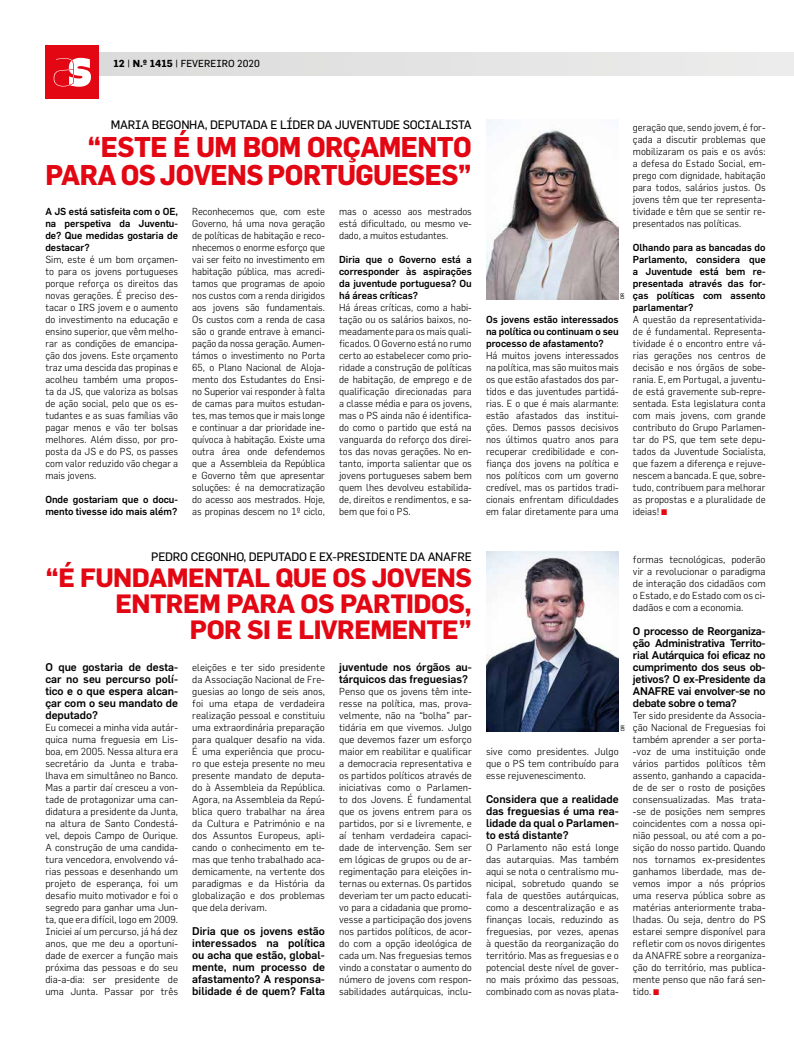
<style>
.page{position:relative;width:794px;height:1049px;background:#fff}
.page>*{position:absolute;margin:0;border:0;box-sizing:border-box;transform-origin:0 0}
.t1{font:700 28px/28px "Flama";letter-spacing:-.02em;color:#e30613;text-align:right;scale:.96 1}
.t2{font:700 26px/26px "Flama";letter-spacing:-.02em;color:#e30613;text-align:right}
.t3{font:12px "Flama";letter-spacing:-.02em;color:#000}
.t4{font:500 11px/12px "Flama";color:#000;text-align:justify}
.t5{font:300 10px/12px "Flama";color:#000;text-align:justify}
.t6{font:500 10px/12px "Flama";color:#000;text-align:justify}
.t7{font:10px "Flama";color:#000}
.t8{font:5px "Flama";color:#000}
.s1{font-weight:700}
.s2{font-style:inherit}
.s3{font-weight:700;font-size:8px;color:#e30613}
</style>
<div class="page">
<div style="left:45px;top:52px;width:749px;height:23px;background:#e4e3e3"></div>
<div style="left:45px;top:45px;width:54px;height:54px;background:#e30613"></div>
<svg style="left:54px;top:58px;width:37px;height:29px"></svg>
<img style="left:486px;top:551px;width:133px;height:180px">
<img style="left:486px;top:119px;width:133px;height:180px">
<p class="t7" style="left:113px;top:57px;width:148px"><span class="s1">12</span> | <span class="s1">N.º 1415</span> <span class="s2">|</span> FEVEREIRO 2020</p>
<p class="t3" style="left:111px;top:117px;width:362px">MARIA BEGONHA, DEPUTADA E LÍDER DA JUVENTUDE SOCIALISTA</p>
<h1 class="t1" style="left:45px;top:132px;width:446px">“ESTE É UM BOM ORÇAMENTO<br>PARA OS JOVENS PORTUGUESES”</h1>
<p class="t6" style="left:45px;top:205px;width:134px">A JS está satisfeita com o OE, na perspetiva da Juventu&shy;de? Que medidas gostaria de destacar?</p>
<p class="t5" style="left:45px;top:253px;width:134px">Sim, este é um bom orçamen&shy;to para os jovens portugueses porque reforça os direitos das novas gerações. É preciso des&shy;tacar o IRS jovem e o aumento do investimento na educação e ensino superior, que vêm melho&shy;rar as condições de emancipa&shy;ção dos jovens. Este orçamento traz uma descida das propinas e acolheu também uma propos&shy;ta da JS, que valoriza as bolsas de ação social, pelo que os es&shy;tudantes e as suas famílias vão pagar menos e vão ter bolsas melhores. Além disso, por pro&shy;posta da JS e do PS, os passes com valor reduzido vão chegar a mais jovens.</p>
<p class="t6" style="left:45px;top:493px;width:134px">Onde gostariam que o docu&shy;mento tivesse ido mais além?</p>
<p class="t5" style="left:192px;top:205px;width:134px">Reconhecemos que, com este Governo, há uma nova geração de políticas de habitação e reco&shy;nhecemos o enorme esforço que vai ser feito no investimento em habitação pública, mas acredi&shy;tamos que programas de apoio nos custos com a renda dirigidos aos jovens são fundamentais.<br>Os custos com a renda de casa são o grande entrave à emanci&shy;pação da nossa geração. Aumen&shy;támos o investimento no Porta 65, o Plano Nacional de Aloja&shy;mento dos Estudantes do Ensi&shy;no Superior vai responder à falta de camas para muitos estudan&shy;tes, mas temos que ir mais longe e continuar a dar prioridade ine&shy;quívoca à habitação. Existe uma outra área onde defendemos que a Assembleia da República e Governo têm que apresentar soluções: é na democratização do acesso aos mestrados. Hoje, as propinas descem no 1º ciclo,</p>
<p class="t5" style="left:339px;top:205px;width:134px">mas o acesso aos mestrados está dificultado, ou mesmo ve&shy;dado, a muitos estudantes.</p>
<p class="t6" style="left:339px;top:253px;width:134px">Diria que o Governo está a corresponder às aspirações da juventude portuguesa? Ou há áreas críticas?</p>
<p class="t5" style="left:339px;top:301px;width:134px">Há áreas críticas, como a habi&shy;tação ou os salários baixos, no&shy;meadamente para os mais quali&shy;ficados. O Governo está no rumo certo ao estabelecer como prio&shy;ridade a construção de políticas de habitação, de emprego e de qualificação direcionadas para a classe média e para os jovens, mas o PS ainda não é identifica&shy;do como o partido que está na vanguarda do reforço dos direi&shy;tos das novas gerações. No en&shy;tanto, importa salientar que os jovens portugueses sabem bem quem lhes devolveu estabilida&shy;de, direitos e rendimentos, e sa&shy;bem que foi o PS.</p>
<p class="t3" style="left:151px;top:549px;width:322px">PEDRO CEGONHO, DEPUTADO E EX-PRESIDENTE DA ANAFRE</p>
<h2 class="t2" style="left:45px;top:564px;width:428px">“É FUNDAMENTAL QUE OS JOVENS<br>ENTREM PARA OS PARTIDOS,<br>POR SI E LIVREMENTE”</h2>
<p class="t4" style="left:45px;top:661px;width:134px">O que gostaria de desta&shy;car no seu percurso polí&shy;tico e o que espera alcan&shy;çar com o seu mandato de deputado?</p>
<p class="t5" style="left:45px;top:721px;width:134px">Eu comecei a minha vida autár&shy;quica numa freguesia em Lis&shy;boa, em 2005. Nessa altura era secretário da Junta e traba&shy;lhava em simultâneo no Banco.<br>Mas a partir daí cresceu a von&shy;tade de protagonizar uma can&shy;didatura a presidente da Junta, na altura de Santo Condestá&shy;vel, depois Campo de Ourique.<br>A construção de uma candida&shy;tura vencedora, envolvendo vá&shy;rias pessoas e desenhando um projeto de esperança, foi um desafio muito motivador e foi o segredo para ganhar uma Jun&shy;ta, que era difícil, logo em 2009.<br>Iniciei aí um percurso, já há dez anos, que me deu a oportuni&shy;dade de exercer a função mais próxima das pessoas e do seu dia-a-dia: ser presidente de uma Junta. Passar por três</p>
<p class="t5" style="left:192px;top:661px;width:134px">eleições e ter sido presidente da Associação Nacional de Fre&shy;guesias ao longo de seis anos, foi uma etapa de verdadeira realização pessoal e constituiu uma extraordinária preparação para qualquer desafio na vida.<br>É uma experiência que procu&shy;ro que esteja presente no meu presente mandato de deputa&shy;do à Assembleia da República.<br>Agora, na Assembleia da Repú&shy;blica quero trabalhar na área da Cultura e Património e na dos Assuntos Europeus, apli&shy;cando o conhecimento em te&shy;mas que tenho trabalhado aca&shy;demicamente, na vertente dos paradigmas e da História da globalização e dos problemas que dela derivam.</p>
<p class="t4" style="left:192px;top:925px;width:134px">Diria que os jovens estão interessados na política ou acha que estão, global&shy;mente, num processo de afastamento? A responsa&shy;bilidade é de quem? Falta</p>
<p class="t4" style="left:339px;top:661px;width:134px">juventude nos órgãos au&shy;tárquicos das freguesias?</p>
<p class="t5" style="left:339px;top:685px;width:134px">Penso que os jovens têm inte&shy;resse na política, mas, prova&shy;velmente, não na “bolha” par&shy;tidária em que vivemos. Julgo que devemos fazer um esforço maior em reabilitar e qualificar a democracia representativa e os partidos políticos através de iniciativas como o Parlamen&shy;to dos Jovens. É fundamental que os jovens entrem para os partidos, por si e livremente, e aí tenham verdadeira capaci&shy;dade de intervenção. Sem ser em lógicas de grupos ou de ar&shy;regimentação para eleições in&shy;ternas ou externas. Os partidos deveriam ter um pacto educati&shy;vo para a cidadania que promo&shy;vesse a participação dos jovens nos partidos políticos, de acor&shy;do com a opção ideológica de cada um. Nas freguesias temos vindo a constatar o aumento do número de jovens com respon&shy;sabilidades autárquicas, inclu-</p>
<p class="t8" style="left:619px;top:299px;width:8px;rotate:-90deg">DR</p>
<p class="t6" style="left:486px;top:313px;width:134px">Os jovens estão interessados na política ou continuam o seu processo de afastamento?</p>
<p class="t5" style="left:486px;top:349px;width:134px">Há muitos jovens interessados na política, mas são muitos mais os que estão afastados dos par&shy;tidos e das juventudes partidá&shy;rias. E o que é mais alarmante: estão afastados das institui&shy;ções. Demos passos decisivos nos últimos quatro anos para recuperar credibilidade e con&shy;fiança dos jovens na política e nos políticos com um governo credível, mas os partidos tradi&shy;cionais enfrentam dificuldades em falar diretamente para uma</p>
<p class="t5" style="left:633px;top:121px;width:134px">geração que, sendo jovem, é for&shy;çada a discutir problemas que mobilizaram os pais e os avós: a defesa do Estado Social, em&shy;prego com dignidade, habitação para todos, salários justos. Os jovens têm que ter representa&shy;tividade e têm que se sentir re&shy;presentados nas políticas.</p>
<p class="t6" style="left:633px;top:241px;width:134px">Olhando para as bancadas do Parlamento, considera que a Juventude está bem re&shy;presentada através das for&shy;ças políticas com assento parlamentar?</p>
<p class="t5" style="left:633px;top:313px;width:134px">A questão da representativida&shy;de é fundamental. Representa&shy;tividade é o encontro entre vá&shy;rias gerações nos centros de decisão e nos órgãos de sobe&shy;rania. E, em Portugal, a juventu&shy;de está gravemente sub-repre&shy;sentada. Esta legislatura conta com mais jovens, com grande contributo do Grupo Parlamen&shy;tar do PS, que tem sete depu&shy;tados da Juventude Socialista, que fazem a diferença e rejuve&shy;nescem a bancada. E que, sobre&shy;tudo, contribuem para melhorar as propostas e a pluralidade de ideias! <span class="s3">^</span></p>
<p class="t8" style="left:619px;top:731px;width:8px;rotate:-90deg">DR</p>
<p class="t5" style="left:486px;top:745px;width:134px">sive como presidentes. Julgo que o PS tem contribuído para esse rejuvenescimento.</p>
<p class="t4" style="left:486px;top:793px;width:134px">Considera que a realidade das freguesias é uma rea&shy;lidade da qual o Parlamen&shy;to está distante?</p>
<p class="t5" style="left:486px;top:841px;width:134px">O Parlamento não está longe das autarquias. Mas também aqui se nota o centralismo mu&shy;nicipal, sobretudo quando se fala de questões autárquicas, como a descentralização e as finanças locais, reduzindo as freguesias, por vezes, apenas à questão da reorganização do território. Mas as freguesias e o potencial deste nível de gover&shy;no mais próximo das pessoas, combinado com as novas plata-</p>
<p class="t5" style="left:633px;top:553px;width:134px">formas tecnológicas, poderão vir a revolucionar o paradigma de interação dos cidadãos com o Estado, e do Estado com os ci&shy;dadãos e com a economia.</p>
<p class="t4" style="left:633px;top:625px;width:134px">O processo de Reorganiza&shy;ção Administrativa Territo&shy;rial Autárquica foi eficaz no cumprimento dos seus ob&shy;jetivos? O ex-Presidente da ANAFRE vai envolver-se no debate sobre o tema?</p>
<p class="t5" style="left:633px;top:709px;width:134px">Ter sido presidente da Associa&shy;ção Nacional de Freguesias foi também aprender a ser porta--voz de uma instituição onde vários partidos políticos têm assento, ganhando a capacida&shy;de de ser o rosto de posições consensualizadas. Mas trata--se de posições nem sempres coincidentes com a nossa opi&shy;nião pessoal, ou até com a po&shy;sição do nosso partido. Quando nos tornamos ex-presidentes ganhamos liberdade, mas de&shy;vemos impor a nós próprios uma reserva pública sobre as matérias anteriormente traba&shy;lhadas. Ou seja, dentro do PS estarei sempre disponível para refletir com os novos dirigentes da ANAFRE sobre a reorganiza&shy;ção do território, mas publica&shy;mente penso que não fará sen&shy;tido. <span class="s3">^</span></p>
</div>
